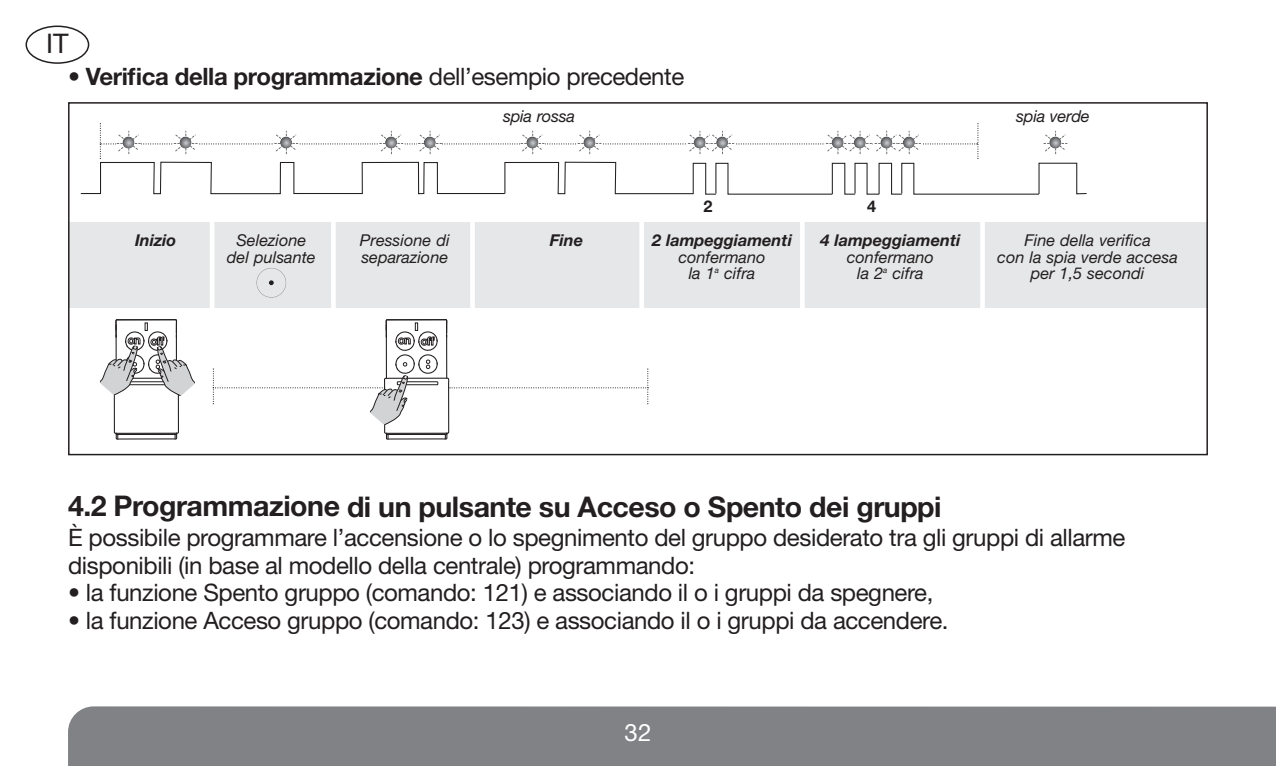
<style>
.page{position:relative;width:1276px;height:766px;background:#fff}
.page>*{position:absolute;margin:0;border:0;box-sizing:border-box;transform-origin:0 0}
.t1{font:700 28.5px "+KIEYEC Helvetica Neue LT Com";letter-spacing:-.015em;color:#231f20}
.t2{font:27px "+CUKUHV Helvetica Neue LT Com";color:#231f20}
.t3{font:24px/27.6px "+CUKUHV Helvetica Neue LT Com";letter-spacing:-.015em;color:#231f20}
.t4{font:700 24px "+KIEYEC Helvetica Neue LT Com";letter-spacing:-.015em;color:#231f20}
.t5{font:24px "+CUKUHV Helvetica Neue LT Com";color:#fff}
.t6{font:italic 16.5px "+MVYUPW Helvetica Neue LT Com";letter-spacing:-.015em;color:#231f20}
.t7{font:italic 16.2px/16.2px "+MVYUPW Helvetica Neue LT Com";color:#231f20;text-align:center}
.t8{font:italic 700 16.2px "+UOHWQR Helvetica Neue LT Com";color:#231f20}
.t9{font:700 16.2px "+KIEYEC Helvetica Neue LT Com";color:#231f20}
.s1{font-family:"+CUKUHV Helvetica Neue LT Com";font-weight:400}
</style>
<div class="page">
<div style="left:68px;top:223px;width:1140px;height:85px;background:#e6e7e8"></div>
<div style="left:68px;top:102px;width:1140px;height:353px;border:2px solid #231f20"></div>
<div style="left:26px;top:26px;width:63px;height:38px;border:3px solid #231f20;border-radius:50%"></div>
<div style="left:68px;top:706px;width:1208px;height:59px;background:#808285"></div>
<div style="left:256px;top:268px;width:30px;height:29px;border:1px solid #939598;border-radius:50%"></div>
<svg style="left:269px;top:280px;width:5px;height:5px"></svg>
<hr style="left:210px;top:221px;width:4px;height:88px;background:#fff">
<div style="left:331px;top:221px;width:5px;height:89px;background:#fff"></div>
<div style="left:470px;top:221px;width:5px;height:89px;background:#fff"></div>
<div style="left:639px;top:221px;width:5px;height:88px;background:#fff"></div>
<hr style="left:800px;top:221px;width:4px;height:89px;background:#fff">
<div style="left:980px;top:221px;width:5px;height:89px;background:#fff"></div>
<svg style="left:80px;top:123px;width:1007px;height:72px"></svg>
<svg style="left:1049px;top:136px;width:12px;height:12px"></svg>
<svg style="left:99px;top:319px;width:96px;height:120px"></svg>
<svg style="left:213px;top:319px;width:436px;height:120px"></svg>
<p class="t2" style="left:46px;top:28px;width:24px">IT</p>
<p class="t4" style="left:68px;top:63px;width:618px">• Verifica della programmazione <span class="s1">dell’esempio precedente</span></p>
<p class="t6" style="left:503px;top:110px;width:73px">spia rossa</p>
<p class="t6" style="left:1016px;top:110px;width:75px">spia verde</p>
<p class="t9" style="left:703px;top:197px;width:11px">2</p>
<p class="t9" style="left:867px;top:197px;width:11px">4</p>
<p class="t7" style="left:227px;top:234px;width:90px">Selezione del pulsante</p>
<p class="t8" style="left:135px;top:234px;width:43px">Inizio</p>
<p class="t7" style="left:360px;top:234px;width:91px;text-align:left">Pressione di separazione</p>
<p class="t7" style="left:997px;top:234px;width:182px">Fine della verifica<br>con la spia verde accesa per 1,5 secondi</p>
<p class="t8" style="left:550px;top:234px;width:35px">Fine</p>
<p class="t8" style="left:652px;top:234px;width:141px">2 lampeggiamenti</p>
<p class="t7" style="left:678px;top:250px;width:89px">confermano la 1<sup>a</sup> cifra</p>
<p class="t8" style="left:820px;top:234px;width:141px">4 lampeggiamenti</p>
<p class="t7" style="left:847px;top:250px;width:89px">confermano la 2<sup>a</sup> cifra</p>
<p class="t1" style="left:68px;top:490px;width:875px">4.2 Programmazione di un pulsante su Acceso o Spento dei gruppi</p>
<p class="t3" style="left:68px;top:523px;width:1059px">È possibile programmare l’accensione o lo spegnimento del gruppo desiderato tra gli gruppi di allarme disponibili (in base al modello della centrale) programmando:</p>
<p class="t3" style="left:68px;top:578px;width:867px">• la funzione Spento gruppo (comando: 121) e associando il o i gruppi da spegnere,</p>
<p class="t3" style="left:68px;top:606px;width:882px">• la funzione Acceso gruppo (comando: 123) e associando il o i gruppi da accendere.</p>
<p class="t5" style="left:624px;top:719px;width:28px">32</p>
</div>
